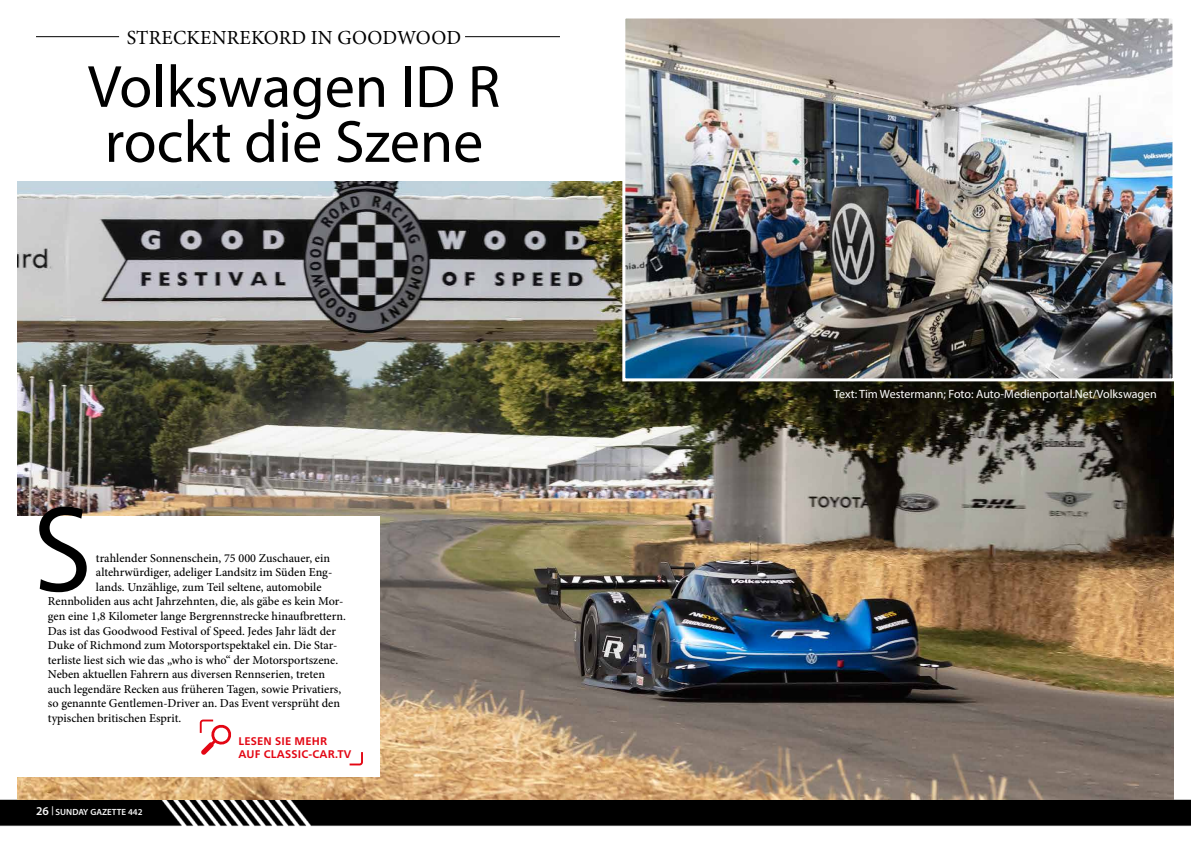
<style>
.page{position:relative;width:1191px;height:842px;background:#fff}
.page>*{position:absolute;margin:0;border:0;box-sizing:border-box;transform-origin:0 0}
.t1{font:118.8px "Frutiger Neue LTCYR";color:#000}
.t2{font:60px/55px "Myriad Pro";color:#000}
.t3{font:20px "Minion Pro";letter-spacing:.01em;color:#000}
.t4{font:500 12.1px "Minion Pro";color:#000}
.t5{font:12px "Myriad Pro";color:#fff}
.t6{font:700 11.1px/13.3px "Frutiger Neue LTCYR";letter-spacing:.02em;color:#e30613}
.t7{font:600 9px "Myriad Pro";color:#f6f6f6}
.s1{font-size:12px}
</style>
<div class="page">
<img style="left:0;top:799px;width:1191px;height:28px">
<img style="left:17px;top:181px;width:1157px;height:618px">
<hr style="left:36px;top:36px;width:83px;height:1px;background:#000">
<hr style="left:465px;top:36px;width:95px;height:1px;background:#000">
<div style="left:0;top:516px;width:380px;height:261px;background:#fff"></div>
<svg style="left:200px;top:719px;width:31px;height:36px"></svg>
<svg style="left:349px;top:752px;width:14px;height:13px"></svg>
<img style="left:626px;top:20px;width:545px;height:357px">
<div style="left:622px;top:16px;width:553px;height:365px;border:3px solid #fff"></div>
<h3 class="t3" style="left:127px;top:24px;width:336px">STRECKENREKORD IN GOODWOOD</h3>
<h2 class="t2" style="left:88px;top:58px;width:414px">Volkswagen ID R rockt die Szene</h2>
<h1 class="t1" style="left:33px;top:477px;width:62px">S</h1>
<p class="t4" style="left:96px;top:550px;width:236px">trahlender Sonnenschein, 75 000 Zuschauer, ein</p>
<p class="t4" style="left:96px;top:564px;width:238px">altehrwürdiger, adeliger Landsitz im Süden Eng-</p>
<p class="t4" style="left:96px;top:579px;width:227px">lands. Unzählige, zum Teil seltene, automobile</p>
<p class="t4" style="left:48px;top:593px;width:297px">Rennboliden aus acht Jahrzehnten, die, als gäbe es kein Mor-</p>
<p class="t4" style="left:48px;top:608px;width:299px">gen eine 1,8 Kilometer lange Bergrennstrecke hinaufbrettern.</p>
<p class="t4" style="left:48px;top:622px;width:289px">Das ist das Goodwood Festival of Speed. Jedes Jahr lädt der</p>
<p class="t4" style="left:48px;top:637px;width:291px">Duke of Richmond zum Motorsportspektakel ein. Die Star-</p>
<p class="t4" style="left:48px;top:652px;width:292px">terliste liest sich wie das „who is who“ der Motorsportszene.</p>
<p class="t4" style="left:48px;top:666px;width:278px">Neben aktuellen Fahrern aus diversen Rennserien, treten</p>
<p class="t4" style="left:48px;top:681px;width:295px">auch legendäre Recken aus früheren Tagen, sowie Privatiers,</p>
<p class="t4" style="left:48px;top:695px;width:294px">so genannte Gentlemen-Driver an. Das Event versprüht den</p>
<p class="t4" style="left:48px;top:710px;width:135px">typischen britischen Esprit.</p>
<p class="t6" style="left:238px;top:734px;width:115px">LESEN SIE MEHR<br>AUF CLASSIC-CAR.TV</p>
<p class="t7" style="left:36px;top:806px;width:108px"><span class="s1">26</span> | SUNDAY GAZETTE 442</p>
<p class="t5" style="left:834px;top:386px;width:324px">Text: Tim Westermann; Foto: Auto-Medienportal.Net/Volkswagen</p>
</div>
